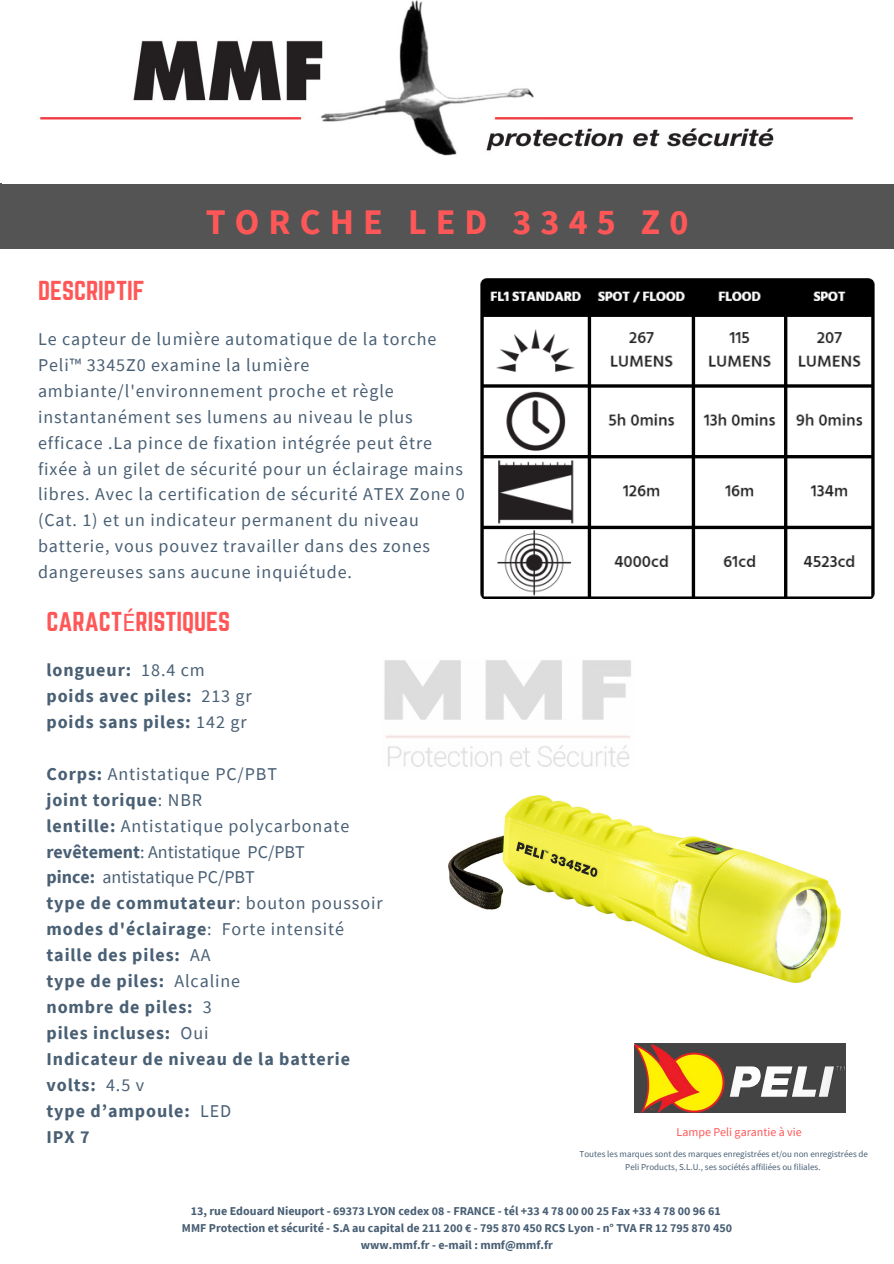
<style>
.page{position:relative;width:894px;height:1264px;background:#fff}
.page>*{position:absolute;margin:0;border:0;box-sizing:border-box;transform-origin:0 0}
.t1{font:700 36px "Source Sans Pro";letter-spacing:.25em;color:#ff5757}
.t2{font:24px "Norwester";color:#ff5757}
.t3{font:18px/25.8px "Source Sans Pro";letter-spacing:.05em;color:#495f74}
.t4{font:700 18px/26px "Source Sans Pro";letter-spacing:.05em;color:#495f74}
.t5{font:700 12px/16.6px "Source Sans Pro";color:#495f74;text-align:center}
.t6{font:12px "Source Sans Pro";color:#ff5757}
.t7{font:9px/12.6px "Source Sans Pro";color:#495f74;text-align:center}
.s1{font-family:"Noto Sans"}
.s2{font-weight:400}
</style>
<div class="page">
<div style="left:0;top:184px;width:893px;height:64px;background:#545454"></div>
<img style="left:634px;top:1043px;width:211px;height:69px">
<img style="left:39px;top:0;width:814px;height:156px">
<img style="left:384px;top:660px;width:247px;height:107px">
<img style="left:480px;top:278px;width:395px;height:320px">
<img style="left:448px;top:795px;width:392px;height:187px">
<h1 class="t1" style="left:206px;top:199px;width:484px">TORCHE LED 3345 Z0</h1>
<h2 class="t2" style="left:38px;top:279px;width:108px">DESCRIPTIF</h2>
<p class="t3" style="left:38px;top:326px;width:428px">Le capteur de lumière automatique de la torche Peli™ 3345Z0 examine la lumière ambiante/l'environnement proche et règle instantanément ses lumens au niveau le plus efficace .La pince de fixation intégrée peut être fixée à un gilet de sécurité pour un éclairage mains libres. Avec la certification de sécurité ATEX Zone 0 (Cat. 1) et un indicateur permanent du niveau batterie, vous pouvez travailler dans des zones dangereuses sans aucune inquiétude.</p>
<h2 class="t2" style="left:46px;top:609px;width:185px">CARACT<span class="s1">É</span>RISTIQUES</h2>
<p class="t4" style="left:46px;top:657px;width:207px">longueur: <span class="s2">18.4 cm </span>poids avec piles: <span class="s2">213 gr </span>poids sans piles: <span class="s2">142 gr</span></p>
<p class="t4" style="left:46px;top:760px;width:337px">Corps: <span class="s2">Antistatique PC/PBT<br></span>joint torique<span class="s2">: NBR<br></span>lentille: <span class="s2">Antistatique polycarbonate </span>revêtement<span class="s2">: Antistatique PC/PBT<br></span>pince: <span class="s2">antistatique PC/PBT<br></span>type de commutateur<span class="s2">: bouton poussoir </span>modes d'éclairage<span class="s2">: Forte intensité </span>taille des piles: <span class="s2">AA<br></span>type de piles: <span class="s2">Alcaline<br></span>nombre de piles: <span class="s2">3<br></span>piles incluses: <span class="s2">Oui<br></span>Indicateur de niveau de la batterie volts: <span class="s2">4.5 v<br></span>type d’ampoule: <span class="s2">LED<br></span>IPX 7</p>
<p class="t6" style="left:676px;top:1123px;width:127px">Lampe Peli garantie à vie</p>
<p class="t7" style="left:579px;top:1147px;width:290px">Toutes les marques sont des marques enregistrées et/ou non enregistrées de<br>Peli Products, S.L.U., ses sociétés affiliées ou filiales.</p>
<p class="t5" style="left:182px;top:1202px;width:551px">13, rue Edouard Nieuport - 69373 LYON cedex 08 - FRANCE - tél +33 4 78 00 00 25 Fax +33 4 78 00 96 61<br>MMF Protection et sécurité - S.A au capital de 211 200 € - 795 870 450 RCS Lyon - n° TVA FR 12 795 870 450 www.mmf.fr - e-mail : mmf@mmf.fr</p>
</div>
